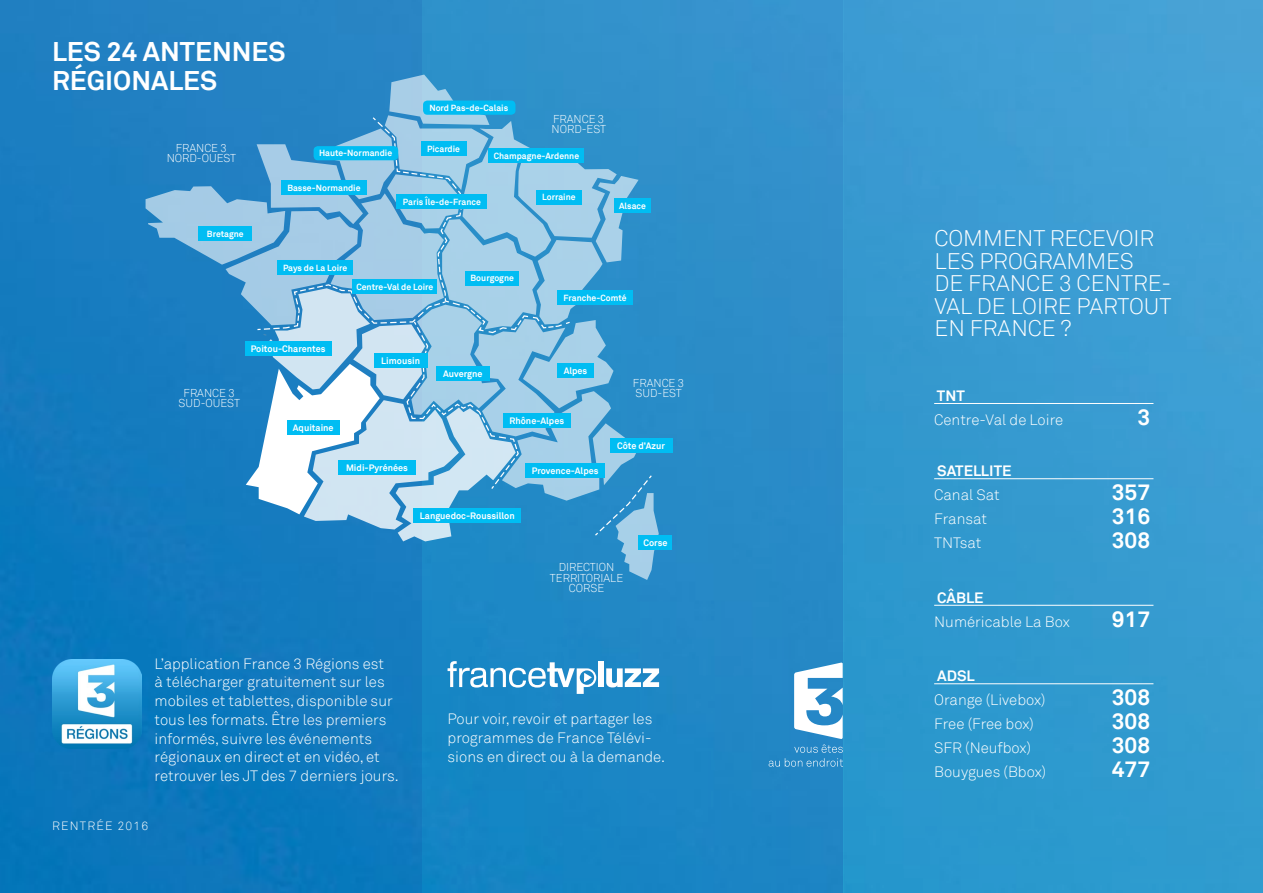
<style>
.page{position:relative;width:1263px;height:893px;background:#fff}
.page>*{position:absolute;margin:0;border:0;box-sizing:border-box;transform-origin:0 0}
.t1{font:700 27px/28.2px "Akkurat";color:#fff}
.t2{font:300 22.5px/22.5px "Akkurat";color:#fff}
.t3{font:700 22.5px "Akkurat";color:#fff}
.t4{font:300 15px/18.8px "Akkurat";color:#fff}
.t5{font:700 15px "Akkurat";color:#fff}
.t6{font:300 12px "Akkurat";letter-spacing:.1em;color:#fff}
.t7{font:300 11.4px/10.2px "Akkurat";color:#fff;text-align:center}
.t8{font:700 9.3px "Akkurat";color:#fff}
.t9{font:700 8.85px "Akkurat";color:#fff}
</style>
<div class="page">
<img style="left:0;top:0;width:422px;height:893px">
<div style="left:843px;top:0;width:420px;height:893px;background:linear-gradient(to right,#3097ce,#3d9fd3)"></div>
<div style="left:422px;top:0;width:421px;height:893px;background:linear-gradient(to bottom,#3793cc,#1b86c4)"></div>
<svg style="left:769px;top:662px;width:74px;height:105px"></svg>
<svg style="left:146px;top:75px;width:526px;height:505px;background:#5aaad8"></svg>
<div style="left:314px;top:146px;width:84px;height:14px;background:#00bdf3;border-radius:4px"></div>
<img style="left:52px;top:659px;width:90px;height:90px">
<hr style="left:934px;top:403px;width:219px;height:1px;background:#fff">
<hr style="left:934px;top:478px;width:219px;height:1px;background:#fff">
<hr style="left:934px;top:605px;width:219px;height:1px;background:#fff">
<hr style="left:934px;top:683px;width:219px;height:1px;background:#fff">
<h1 class="t1" style="left:52px;top:38px;width:235px">LES 24 ANTENNES<br>RÉGIONALES</h1>
<p class="t7" style="left:167px;top:143px;width:71px">FRANCE 3<br>NORD-OUEST</p>
<p class="t9" style="left:319px;top:148px;width:75px">Haute-Normandie</p>
<p class="t9" style="left:207px;top:228px;width:38px">Bretagne</p>
<p class="t9" style="left:287px;top:182px;width:75px">Basse-Normandie</p>
<p class="t9" style="left:283px;top:262px;width:66px">Pays de La Loire</p>
<p class="t9" style="left:429px;top:102px;width:80px">Nord Pas-de-Calais</p>
<p class="t9" style="left:427px;top:143px;width:35px">Picardie</p>
<p class="t7" style="left:552px;top:114px;width:56px;text-align:left">FRANCE 3<br>NORD-EST</p>
<p class="t9" style="left:494px;top:150px;width:87px">Champagne-Ardenne</p>
<p class="t9" style="left:542px;top:192px;width:35px">Lorraine</p>
<p class="t9" style="left:403px;top:196px;width:80px">Paris Île-de-France</p>
<p class="t9" style="left:356px;top:281px;width:78px">Centre-Val de Loire</p>
<p class="t9" style="left:471px;top:273px;width:45px">Bourgogne</p>
<p class="t9" style="left:619px;top:200px;width:28px">Alsace</p>
<p class="t9" style="left:564px;top:292px;width:64px">Franche-Comté</p>
<p class="t8" style="left:251px;top:343px;width:76px">Poitou-Charentes</p>
<p class="t7" style="left:179px;top:388px;width:63px">FRANCE 3<br>SUD-OUEST</p>
<p class="t8" style="left:293px;top:422px;width:42px">Aquitaine</p>
<p class="t8" style="left:381px;top:354px;width:40px">Limousin</p>
<p class="t8" style="left:346px;top:462px;width:63px">Midi-Pyrénées</p>
<p class="t8" style="left:443px;top:368px;width:41px">Auvergne</p>
<p class="t8" style="left:564px;top:365px;width:25px">Alpes</p>
<p class="t8" style="left:509px;top:414px;width:56px">Rhône-Alpes</p>
<p class="t8" style="left:532px;top:465px;width:68px">Provence-Alpes</p>
<p class="t7" style="left:633px;top:378px;width:53px;text-align:left">FRANCE 3<br>SUD-EST</p>
<p class="t8" style="left:617px;top:440px;width:50px">Côte d’Azur</p>
<p class="t8" style="left:420px;top:510px;width:96px">Languedoc-Roussillon</p>
<p class="t7" style="left:550px;top:562px;width:75px">DIRECTION<br>TERRITORIALE<br>CORSE</p>
<p class="t8" style="left:643px;top:536px;width:26px">Corse</p>
<p class="t4" style="left:155px;top:654px;width:246px">L’application France 3 Régions est<br>à télécharger gratuitement sur les mobiles et tablettes, disponible sur tous les formats. Être les premiers informés, suivre les événements régionaux en direct et en vidéo, et retrouver les JT des 7 derniers jours.</p>
<p class="t6" style="left:52px;top:819px;width:98px">RENTRÉE 2016</p>
<p class="t4" style="left:448px;top:710px;width:219px">Pour voir, revoir et partager les programmes de France Télévi&shy;sions en direct ou à la demande.</p>
<h2 class="t2" style="left:934px;top:228px;width:238px">COMMENT RECEVOIR<br>LES PROGRAMMES<br>DE FRANCE 3 CENTRE-<br>VAL DE LOIRE PARTOUT<br>EN FRANCE ?</h2>
<p class="t5" style="left:937px;top:386px;width:29px">TNT</p>
<p class="t4" style="left:934px;top:411px;width:131px">Centre-Val de Loire</p>
<h2 class="t3" style="left:1137px;top:403px;width:14px">3</h2>
<p class="t5" style="left:937px;top:461px;width:76px">SATELLITE</p>
<p class="t4" style="left:934px;top:486px;width:67px">Canal Sat</p>
<h2 class="t3" style="left:1112px;top:478px;width:40px">357</h2>
<p class="t4" style="left:934px;top:510px;width:54px">Fransat</p>
<h2 class="t3" style="left:1112px;top:502px;width:40px">316</h2>
<p class="t4" style="left:934px;top:534px;width:49px">TNTsat</p>
<h2 class="t3" style="left:1112px;top:526px;width:40px">308</h2>
<p class="t5" style="left:937px;top:588px;width:48px">CÂBLE</p>
<p class="t4" style="left:934px;top:612px;width:137px">Numéricable La Box</p>
<h2 class="t3" style="left:1112px;top:605px;width:40px">917</h2>
<p class="t5" style="left:937px;top:666px;width:39px">ADSL</p>
<p class="t4" style="left:934px;top:691px;width:113px">Orange (Livebox)</p>
<h2 class="t3" style="left:1112px;top:683px;width:40px">308</h2>
<p class="t4" style="left:934px;top:715px;width:101px">Free (Free box)</p>
<h2 class="t3" style="left:1112px;top:707px;width:40px">308</h2>
<p class="t4" style="left:934px;top:739px;width:98px">SFR (Neufbox)</p>
<h2 class="t3" style="left:1112px;top:731px;width:40px">308</h2>
<p class="t4" style="left:934px;top:763px;width:113px">Bouygues (Bbox)</p>
<h2 class="t3" style="left:1112px;top:755px;width:40px">477</h2>
</div>
